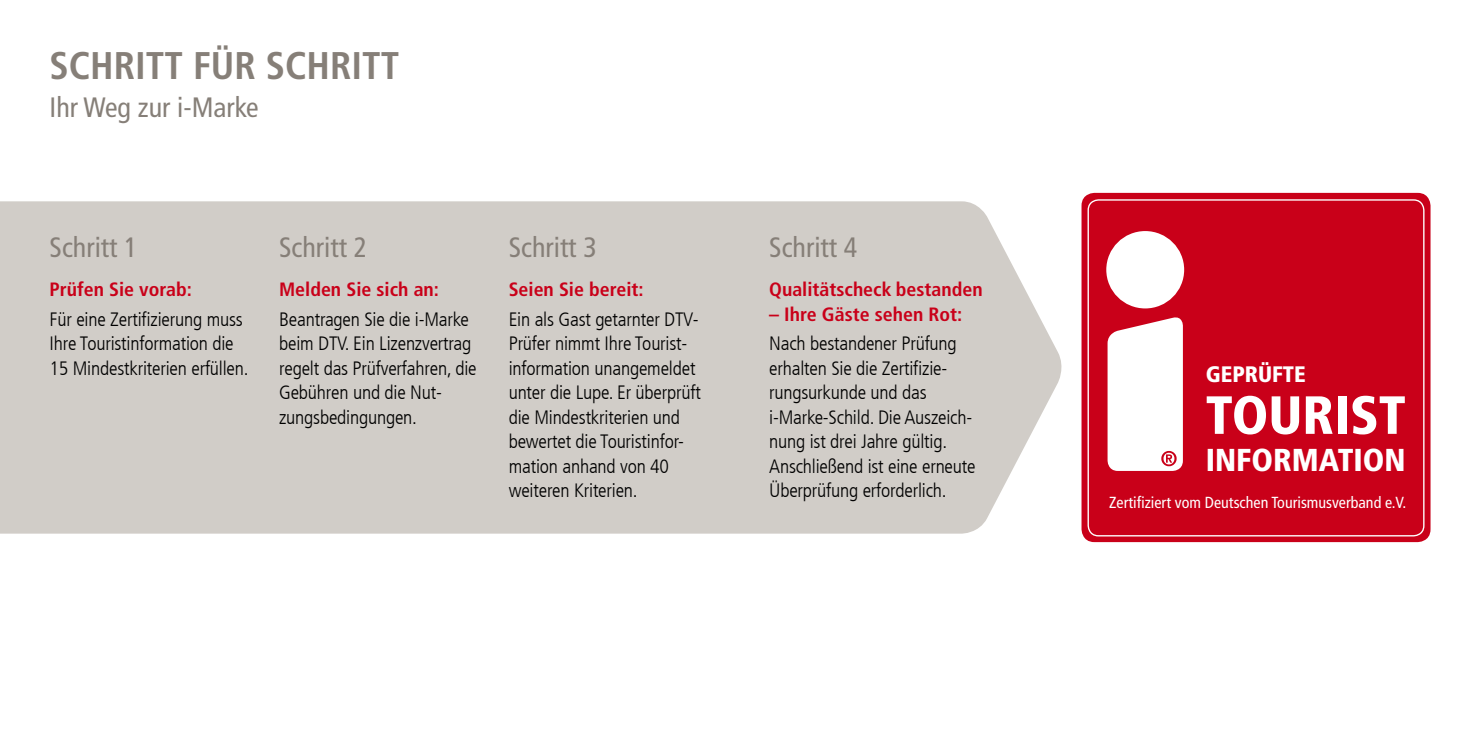
<style>
.page{position:relative;width:1469px;height:735px;background:#fff}
.page>*{position:absolute;margin:0;border:0;box-sizing:border-box;transform-origin:0 0}
.t1{font:900 condensed 53.73px "Frutiger LT Com";color:#fff}
.t2{font:700 condensed 38.5px "Frutiger LT Com";color:#867f78}
.t3{font:900 condensed 31.68px "Frutiger LT Com";color:#fff}
.t4{font:condensed 28px "Frutiger LT Com";color:#867f78}
.t5{font:900 condensed 22.4px "Frutiger LT Com";color:#fff}
.t6{font:300 condensed 19.25px/24.5px "Frutiger LT Com";letter-spacing:-.01em;color:#000}
.t7{font:700 condensed 19.25px "Frutiger LT Com";color:#c90019}
.t8{font:condensed 15.92px "Frutiger LT Com";color:#fff}
</style>
<div class="page">
<div style="left:0;top:201px;width:1062px;height:332px;background:#d1cdc8"></div>
<div style="left:1081px;top:193px;width:349px;height:349px;background:#c90019;border-radius:13px"></div>
<div style="left:1087px;top:199px;width:337px;height:337px;border:1px solid #fff;border-radius:10px"></div>
<div style="left:1106px;top:231px;width:78px;height:77px;background:#fff;border-radius:50%"></div>
<svg style="left:1107px;top:317px;width:75px;height:153px;background:#fbecee"></svg>
<p class="t2" style="left:50px;top:42px;width:351px">SCHRITT FÜR SCHRITT</p>
<p class="t4" style="left:50px;top:91px;width:210px">Ihr Weg zur i-Marke</p>
<p class="t4" style="left:50px;top:231px;width:90px">Schritt 1</p>
<p class="t7" style="left:50px;top:278px;width:144px">Prüfen Sie vorab:</p>
<p class="t6" style="left:50px;top:307px;width:200px">Für eine Zertifizierung muss<br>Ihre Touristinformation die<br>15 Mindestkriterien erfüllen.</p>
<p class="t4" style="left:279px;top:231px;width:90px">Schritt 2</p>
<p class="t7" style="left:279px;top:278px;width:161px">Melden Sie sich an:</p>
<p class="t6" style="left:279px;top:307px;width:199px">Beantragen Sie die i-Marke beim DTV. Ein Lizenzvertrag regelt das Prüfverfahren, die<br>Gebühren und die Nut&shy;zungsbedingungen.</p>
<p class="t4" style="left:508px;top:231px;width:90px">Schritt 3</p>
<p class="t7" style="left:508px;top:278px;width:137px">Seien Sie bereit:</p>
<p class="t6" style="left:508px;top:307px;width:194px">Ein als Gast getarnter DTV-<br>Prüfer nimmt Ihre Tourist&shy;information unangemeldet unter die Lupe. Er überprüft die Mindestkriterien und bewertet die Touristinfor&shy;mation anhand von 40 weiteren Kriterien.</p>
<p class="t4" style="left:769px;top:231px;width:90px">Schritt 4</p>
<p class="t7" style="left:769px;top:278px;width:215px">Qualitätscheck bestanden</p>
<p class="t7" style="left:769px;top:302px;width:195px">– Ihre Gäste sehen Rot:</p>
<p class="t6" style="left:769px;top:331px;width:208px">Nach bestandener Prüfung erhalten Sie die Zertifizie&shy;rungsurkunde und das i-Marke-Schild. Die Auszeich&shy;nung ist drei Jahre gültig.<br>Anschließend ist eine erneute<br>Überprüfung erforderlich.</p>
<p class="t5" style="left:1205px;top:360px;width:101px">GEPRÜFTE</p>
<p class="t1" style="left:1205px;top:382px;width:201px">TOURIST</p>
<p class="t3" style="left:1205px;top:440px;width:201px">INFORMATION</p>
<p class="t8" style="left:1109px;top:492px;width:298px">Zertifiziert vom Deutschen Tourismusverband e.V.</p>
</div>
